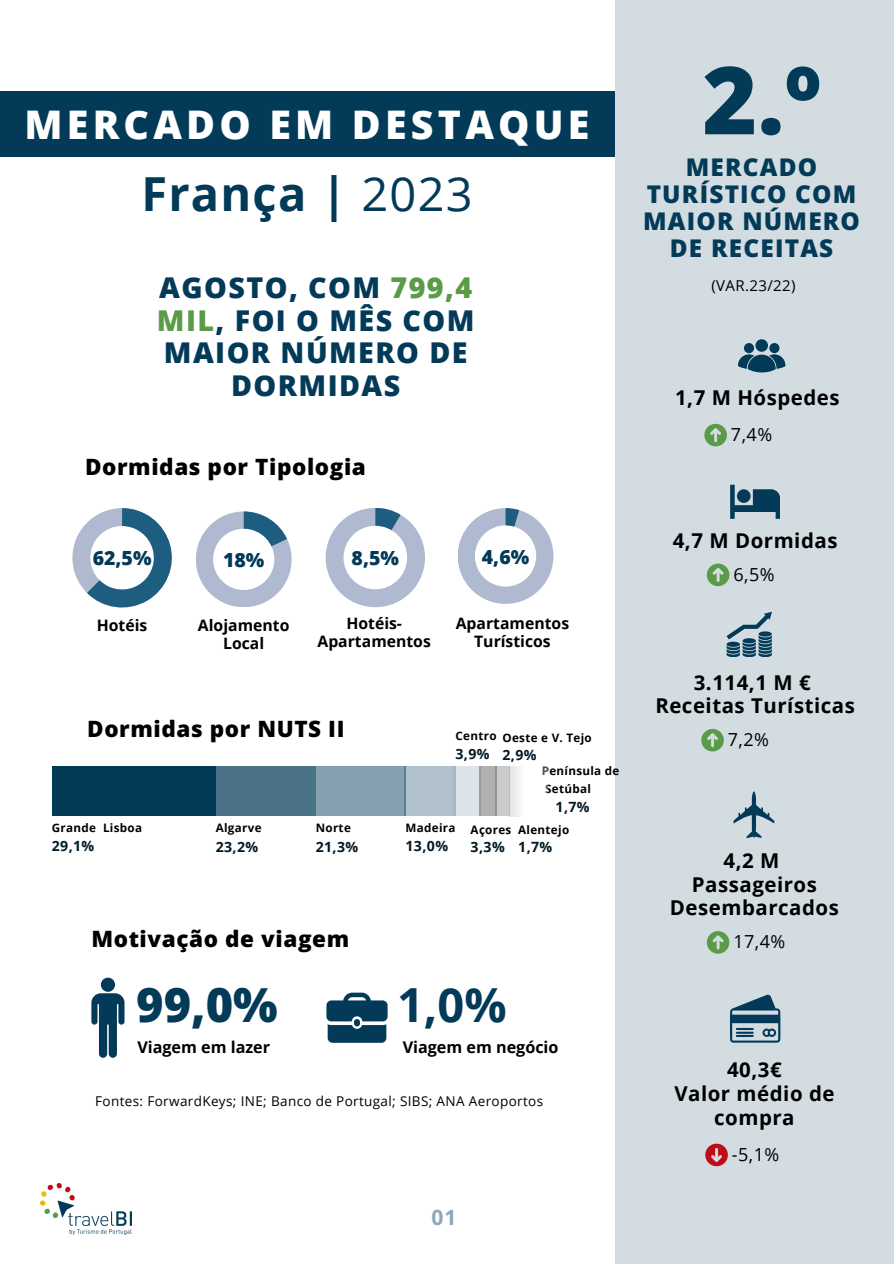
<style>
.page{position:relative;width:894px;height:1264px;background:#fff}
.page>*{position:absolute;margin:0;border:0;box-sizing:border-box;transform-origin:0 0}
.t1{font:800 93.9px "Open Sans";color:#023a58}
.t2{font:700 46.95px "Open Sans";letter-spacing:.025em;color:#023a58}
.t3{font:800 46.95px "Open Sans";color:#023a58}
.t4{font:800 39.45px "Open Sans";letter-spacing:.105em;color:#fff}
.t5{font:800 28.65px/32.7px "Open Sans";letter-spacing:.05em;color:#023a58;text-align:center}
.t6{font:800 24.3px/27px "Open Sans";letter-spacing:.05em;color:#023a58;text-align:center}
.t7{font:800 22.5px "Open Sans";letter-spacing:.025em;color:#000}
.t8{font:700 21px "Open Sans";color:#8aa8b8}
.t9{font:700 20.4px/23.7px "Open Sans";letter-spacing:.025em;color:#000;text-align:center}
.t10{font:800 19.5px "Open Sans";color:#023a58}
.t11{font:18px "Open Sans";color:#000}
.t12{font:700 16.2px "Open Sans";color:#000}
.t13{font:700 15.75px/18px "Open Sans";color:#000;text-align:center}
.t14{font:15px "Open Sans";letter-spacing:.025em;color:#000}
.t15{font:700 14.1px "Open Sans";letter-spacing:.025em;color:#021a27}
.t16{font:13.5px "Open Sans";letter-spacing:.025em;color:#000}
.t17{font:700 11.7px "Open Sans";letter-spacing:.025em;color:#000}
.s1{font-weight:400}
.s2{color:#599b47}
</style>
<div class="page">
<svg style="left:72px;top:508px;width:100px;height:99px"></svg>
<svg style="left:196px;top:511px;width:95px;height:96px"></svg>
<img style="left:40px;top:1183px;width:91px;height:51px">
<svg style="left:325px;top:508px;width:100px;height:99px"></svg>
<svg style="left:458px;top:508px;width:95px;height:96px"></svg>
<div style="left:0;top:91px;width:614px;height:65px;background:#023a58"></div>
<div style="left:614px;top:0;width:279px;height:1263px;background:#d2dce1"></div>
<svg style="left:704px;top:424px;width:22px;height:22px"></svg>
<svg style="left:730px;top:484px;width:49px;height:34px"></svg>
<svg style="left:706px;top:563px;width:23px;height:23px"></svg>
<svg style="left:726px;top:612px;width:45px;height:44px"></svg>
<svg style="left:701px;top:729px;width:22px;height:22px"></svg>
<svg style="left:733px;top:791px;width:40px;height:47px"></svg>
<svg style="left:706px;top:931px;width:23px;height:22px"></svg>
<svg style="left:730px;top:994px;width:50px;height:48px"></svg>
<hr style="left:735px;top:1034px;width:18px;height:3px;background:#023a58">
<hr style="left:735px;top:1027px;width:18px;height:3px;background:#023a58">
<svg style="left:705px;top:1143px;width:22px;height:23px"></svg>
<div style="left:101px;top:977px;width:14px;height:14px;background:#023a58;border-radius:50%"></div>
<svg style="left:91px;top:993px;width:33px;height:64px"></svg>
<svg style="left:326px;top:992px;width:61px;height:50px"></svg>
<div style="left:52px;top:766px;width:164px;height:50px;background:#023a58"></div>
<div style="left:216px;top:766px;width:99px;height:50px;background:#4b7388"></div>
<div style="left:315px;top:766px;width:90px;height:50px;background:#85a0af"></div>
<div style="left:404px;top:766px;width:51px;height:50px;background:#b0c1cb"></div>
<svg style="left:453px;top:766px;width:26px;height:50px"></svg>
<div style="left:479px;top:766px;width:17px;height:50px;background:linear-gradient(to bottom,#b0b0b0,#b0b0b0)"></div>
<svg style="left:495px;top:766px;width:14px;height:50px"></svg>
<div style="left:509px;top:766px;width:15px;height:50px;background:#eee"></div>
<p class="t4" style="left:25px;top:97px;width:566px">MERCADO EM DESTAQUE</p>
<h3 class="t2" style="left:141px;top:161px;width:332px">França | <span class="s1">2023</span></h3>
<p class="t5" style="left:157px;top:270px;width:319px">AGOSTO, COM <span class="s2">799,4<br>MIL</span>, FOI O MÊS COM<br>MAIOR NÚMERO DE<br>DORMIDAS</p>
<p class="t7" style="left:85px;top:451px;width:282px">Dormidas por Tipologia</p>
<p class="t10" style="left:93px;top:544px;width:60px">62,5%</p>
<p class="t10" style="left:223px;top:546px;width:43px">18%</p>
<p class="t10" style="left:351px;top:544px;width:49px">8,5%</p>
<p class="t10" style="left:481px;top:542px;width:49px">4,6%</p>
<p class="t13" style="left:97px;top:615px;width:52px">Hotéis</p>
<p class="t13" style="left:198px;top:616px;width:93px">Alojamento<br>Local</p>
<p class="t13" style="left:317px;top:613px;width:115px">Hotéis-<br>Apartamentos</p>
<p class="t13" style="left:455px;top:614px;width:115px">Apartamentos</p>
<p class="t13" style="left:474px;top:632px;width:78px">Turísticos</p>
<p class="t7" style="left:87px;top:713px;width:259px">Dormidas por NUTS II</p>
<p class="t17" style="left:455px;top:728px;width:43px">Centro</p>
<p class="t15" style="left:455px;top:744px;width:36px">3,9%</p>
<p class="t17" style="left:502px;top:729px;width:91px">Oeste e V. Tejo</p>
<p class="t15" style="left:502px;top:745px;width:36px">2,9%</p>
<p class="t17" style="left:541px;top:762px;width:79px">Península de</p>
<p class="t17" style="left:545px;top:781px;width:47px">Setúbal</p>
<p class="t15" style="left:555px;top:797px;width:36px">1,7%</p>
<p class="t17" style="left:52px;top:819px;width:92px">Grande Lisboa</p>
<p class="t15" style="left:52px;top:836px;width:44px">29,1%</p>
<p class="t17" style="left:216px;top:819px;width:47px">Algarve</p>
<p class="t15" style="left:216px;top:836px;width:44px">23,2%</p>
<p class="t17" style="left:315px;top:819px;width:37px">Norte</p>
<p class="t15" style="left:315px;top:837px;width:44px">21,3%</p>
<p class="t17" style="left:405px;top:819px;width:51px">Madeira</p>
<p class="t15" style="left:405px;top:835px;width:44px">13,0%</p>
<p class="t17" style="left:518px;top:821px;width:52px">Alentejo</p>
<p class="t15" style="left:518px;top:837px;width:36px">1,7%</p>
<p class="t17" style="left:470px;top:821px;width:42px">Açores</p>
<p class="t15" style="left:470px;top:837px;width:36px">3,3%</p>
<p class="t7" style="left:91px;top:923px;width:259px">Motivação de viagem</p>
<p class="t3" style="left:136px;top:972px;width:143px">99,0%</p>
<p class="t2" style="left:397px;top:972px;width:111px">1,0%</p>
<p class="t12" style="left:137px;top:1035px;width:134px">Viagem em lazer</p>
<p class="t12" style="left:402px;top:1035px;width:157px">Viagem em negócio</p>
<h4 class="t16" style="left:95px;top:1091px;width:449px">Fontes: ForwardKeys; INE; Banco de Portugal; SIBS; ANA Aeroportos</h4>
<p class="t8" style="left:431px;top:1202px;width:27px">01</p>
<p class="t1" style="left:702px;top:34px;width:120px">2.º</p>
<p class="t6" style="left:643px;top:153px;width:218px">MERCADO<br>TURÍSTICO COM<br>MAIOR NÚMERO<br>DE RECEITAS</p>
<p class="t14" style="left:711px;top:275px;width:86px">(VAR.23/22)</p>
<p class="t9" style="left:674px;top:385px;width:166px">1,7 M Hóspedes</p>
<h6 class="t11" style="left:730px;top:422px;width:43px">7,4%</h6>
<p class="t9" style="left:672px;top:528px;width:166px">4,7 M Dormidas</p>
<p class="t11" style="left:733px;top:561px;width:43px">6,5%</p>
<p class="t9" style="left:693px;top:669px;width:118px">3.114,1 M €</p>
<p class="t9" style="left:655px;top:693px;width:201px">Receitas Turísticas</p>
<p class="t11" style="left:727px;top:727px;width:43px">7,2%</p>
<p class="t9" style="left:723px;top:848px;width:57px">4,2 M</p>
<p class="t9" style="left:669px;top:872px;width:170px">Passageiros<br>Desembarcados</p>
<p class="t11" style="left:733px;top:929px;width:53px">17,4%</p>
<p class="t9" style="left:727px;top:1057px;width:56px">40,3€</p>
<p class="t9" style="left:674px;top:1081px;width:162px">Valor médio de compra</p>
<p class="t11" style="left:731px;top:1141px;width:49px">-5,1%</p>
</div>
